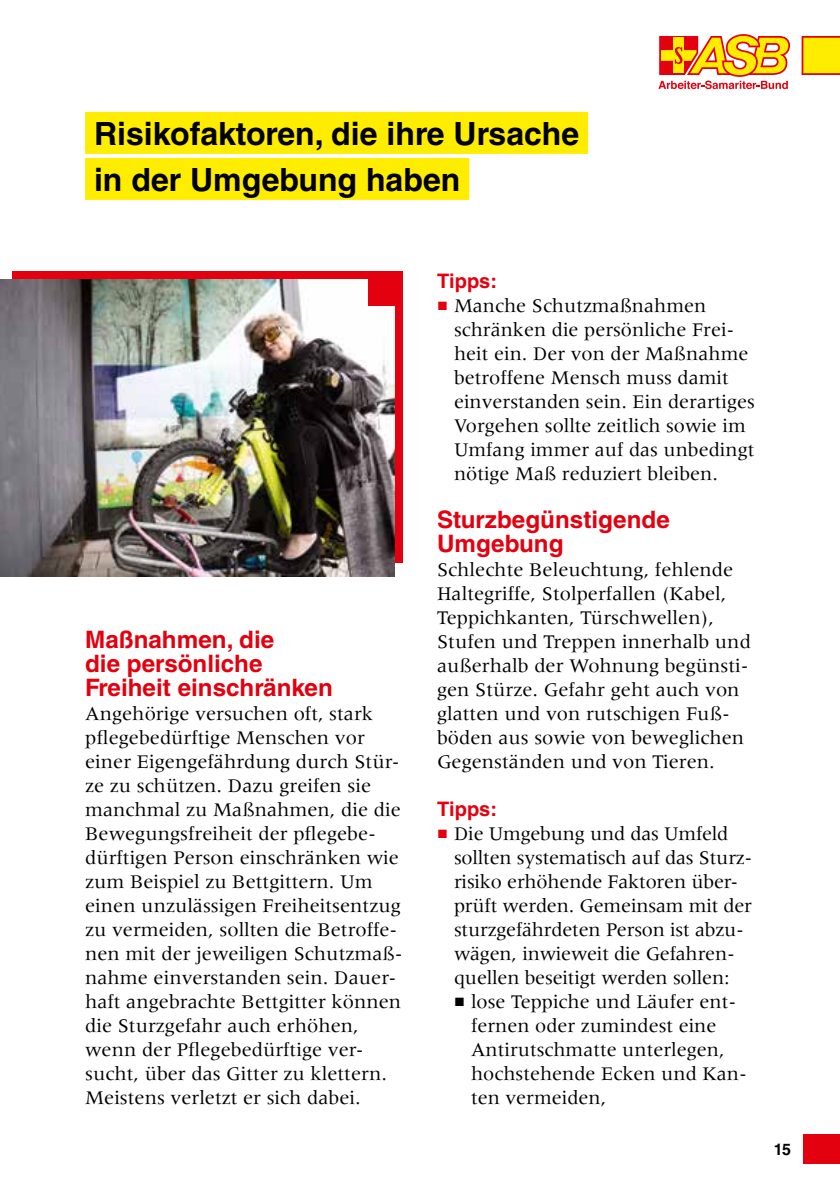
<style>
.page{position:relative;width:840px;height:1191px;background:#fff}
.page>*{position:absolute;margin:0;border:0;box-sizing:border-box;transform-origin:0 0}
.t1{font:700 32px/46px "Helvetica LT Std";color:#000}
.t2{font:700 24px/24px "Helvetica LT Std";color:#e3000f}
.t3{font:20px/24px "Meridien LT Std";color:#000}
.t4{font:700 20px "Helvetica LT Std";color:#e3000f}
.t5{font:700 16px "Helvetica LT Std";color:#000}
.s1{font-family:"Arial";font-size:18px;color:#e3000f}
.s2{font-family:"Arial";font-size:18px}
</style>
<div class="page">
<div style="left:802px;top:1134px;width:37px;height:30px;background:#e3000f"></div>
<svg style="left:658px;top:34px;width:131px;height:55px"></svg>
<svg style="left:801px;top:36px;width:38px;height:39px"></svg>
<div style="left:85px;top:112px;width:502px;height:42px;background:#ffed00"></div>
<div style="left:85px;top:158px;width:384px;height:42px;background:#ffed00"></div>
<div style="left:12px;top:271px;width:391px;height:292px;background:#e3000f"></div>
<img style="left:0;top:280px;width:394px;height:296px">
<div style="left:369px;top:271px;width:34px;height:34px;background:#e3000f"></div>
<h1 class="t1" style="left:94px;top:110px;width:486px">Risikofaktoren, die ihre Ursache in der Umgebung haben</h1>
<p class="t2" style="left:85px;top:627px;width:249px">Maßnahmen, die<br>die persönliche<br>Freiheit einschränken</p>
<p class="t3" style="left:85px;top:702px;width:319px">Angehörige versuchen oft, stark pflegebedürftige Menschen vor einer Eigengefährdung durch Stür&shy;ze zu schützen. Dazu greifen sie manchmal zu Maßnahmen, die die Bewegungsfreiheit der pflegebe&shy;dürftigen Person einschränken wie zum Beispiel zu Bettgittern. Um einen unzulässigen Freiheitsentzug zu vermeiden, sollten die Betroffe&shy;nen mit der jeweiligen Schutzmaß&shy;nahme einverstanden sein. Dauer&shy;haft angebrachte Bettgitter können die Sturzgefahr auch erhöhen, wenn der Pflegebedürftige ver&shy;sucht, über das Gitter zu klettern.<br>Meistens verletzt er sich dabei.</p>
<p class="t4" style="left:437px;top:269px;width:61px">Tipps:</p>
<p class="t3" style="left:454px;top:294px;width:302px;text-indent:-17px"><span class="s1">■</span> Manche Schutzmaßnahmen schränken die persönliche Frei&shy;heit ein. Der von der Maßnahme betroffene Mensch muss damit einverstanden sein. Ein derartiges<br>Vorgehen sollte zeitlich sowie im<br>Umfang immer auf das unbedingt nötige Maß reduziert bleiben.</p>
<p class="t2" style="left:437px;top:507px;width:234px">Sturzbegünstigende<br>Umgebung</p>
<p class="t3" style="left:437px;top:558px;width:315px">Schlechte Beleuchtung, fehlende<br>Haltegriffe, Stolperfallen (Kabel,<br>Teppichkanten, Türschwellen),<br>Stufen und Treppen innerhalb und außerhalb der Wohnung begünsti&shy;gen Stürze. Gefahr geht auch von glatten und von rutschigen Fuß&shy;böden aus sowie von beweglichen<br>Gegenständen und von Tieren.</p>
<p class="t4" style="left:437px;top:797px;width:61px">Tipps:</p>
<p class="t3" style="left:454px;top:822px;width:300px;text-indent:-17px"><span class="s1">■</span> Die Umgebung und das Umfeld sollten systematisch auf das Sturz&shy;risiko erhöhende Faktoren über&shy;prüft werden. Gemeinsam mit der sturzgefährdeten Person ist abzu&shy;wägen, inwieweit die Gefahren&shy;quellen beseitigt werden sollen:</p>
<p class="t3" style="left:471px;top:990px;width:277px;text-indent:-17px"><span class="s2">■</span> lose Teppiche und Läufer ent&shy;fernen oder zumindest eine<br>Antirutschmatte unterlegen, hochstehende Ecken und Kan&shy;ten vermeiden,</p>
<p class="t5" style="left:773px;top:1139px;width:19px">15</p>
</div>
